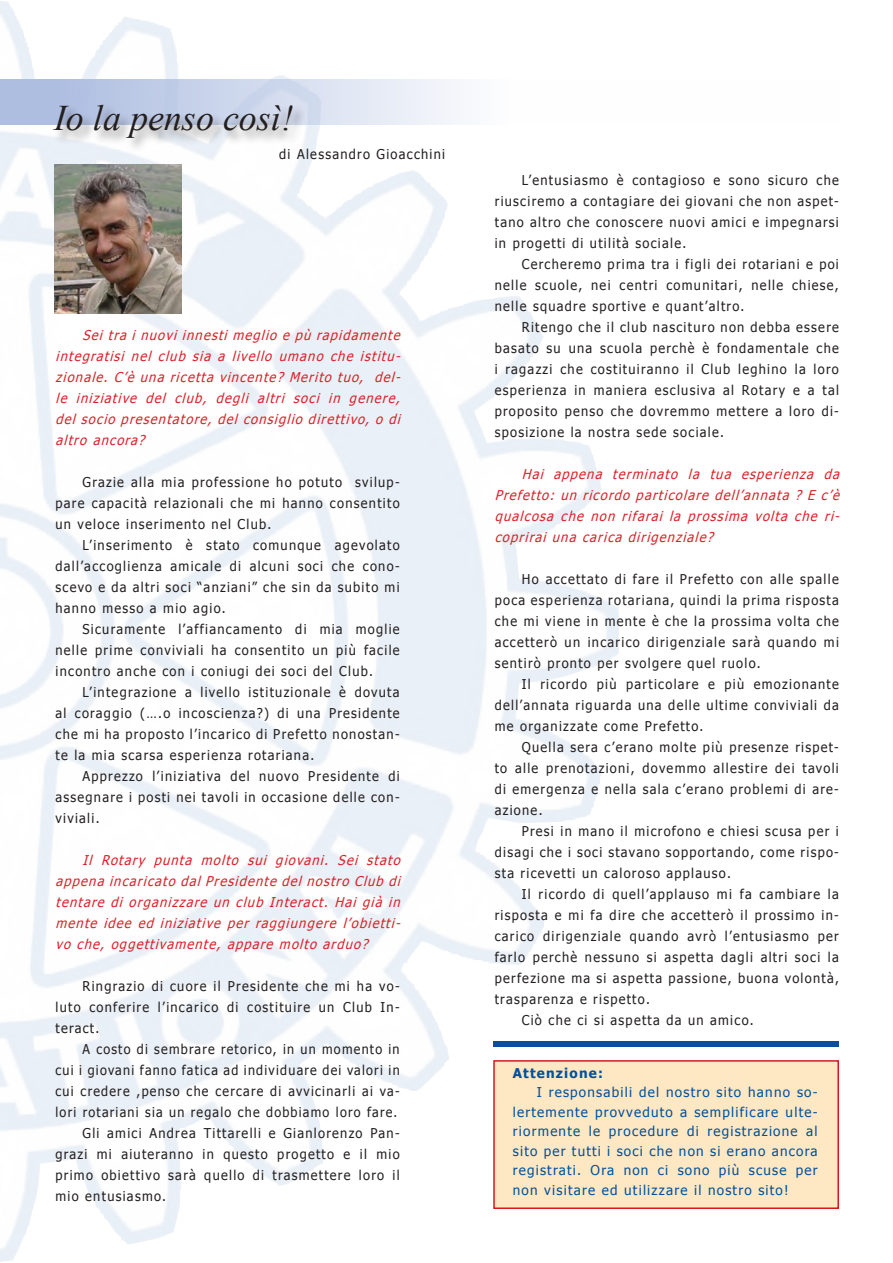
<style>
.page{position:relative;width:893px;height:1263px;background:#fff}
.page>*{position:absolute;margin:0;border:0;box-sizing:border-box;transform-origin:0 0}
.t1{font:italic 36px "Times New Roman";color:#231f20}
.t2{font:13.5px/21px "Tahoma";letter-spacing:.1em;color:#231f20;text-align:justify;scale:.95 1}
.t3{font:italic 13.5px/21px "Tahoma";color:#da2128;text-align:justify;scale:.95 1}
.t4{font:13.5px/19.5px "Tahoma";letter-spacing:.09em;color:#01519c;text-align:justify}
.t5{font:13.5px/21px "Tahoma";letter-spacing:.1em;color:#231f20;text-align:justify;scale:.93 1}
.t6{font:700 13.5px "Tahoma";letter-spacing:.09em;color:#01519c}
</style>
<div class="page">
<img style="left:0;top:941px;width:535px;height:321px">
<svg style="left:0;top:80px;width:458px;height:45px;background:#cfd8ed"></svg>
<div style="left:50px;top:103px;width:255px;height:49px;background:#231f20;opacity:.53"></div>
<img style="left:54px;top:164px;width:128px;height:149px">
<div style="left:493px;top:1060px;width:346px;height:149px;background:#fee8c3;border:2px solid #d7171f"></div>
<div style="left:493px;top:1041px;width:346px;height:5px;background:#0d4da1"></div>
<p class="t1" style="left:54px;top:93px;width:240px">Io la penso così!</p>
<p class="t2" style="left:279px;top:143px;width:176px">di Alessandro Gioacchini</p>
<p class="t3" style="left:55px;top:324px;width:369px;text-indent:27px">Sei tra i nuovi innesti meglio e pù rapidamente integratisi nel club sia a livello umano che istitu&shy;zionale. C’è una ricetta vincente? Merito tuo, del&shy;le iniziative del club, degli altri soci in genere, del socio presentatore, del consiglio direttivo, o di altro ancora?</p>
<p class="t2" style="left:55px;top:471px;width:364px;text-indent:27px">Grazie alla mia professione ho potuto svilup&shy;pare capacità relazionali che mi hanno consentito un veloce inserimento nel Club.</p>
<p class="t2" style="left:55px;top:534px;width:364px;text-indent:27px">L’inserimento è stato comunque agevolato dall’accoglienza amicale di alcuni soci che cono&shy;scevo e da altri soci “anziani” che sin da subito mi hanno messo a mio agio.</p>
<p class="t2" style="left:55px;top:618px;width:364px;text-indent:27px">Sicuramente l’affiancamento di mia moglie nelle prime conviviali ha consentito un più facile incontro anche con i coniugi dei soci del Club.</p>
<p class="t2" style="left:55px;top:681px;width:364px;text-indent:27px">L’integrazione a livello istituzionale è dovuta al coraggio (….o incoscienza?) di una Presidente che mi ha proposto l’incarico di Prefetto nonostan&shy;te la mia scarsa esperienza rotariana.</p>
<p class="t2" style="left:55px;top:765px;width:364px;text-indent:27px">Apprezzo l’iniziativa del nuovo Presidente di assegnare i posti nei tavoli in occasione delle con&shy;viviali.</p>
<p class="t3" style="left:55px;top:849px;width:369px;text-indent:27px">Il Rotary punta molto sui giovani. Sei stato appena incaricato dal Presidente del nostro Club di tentare di organizzare un club Interact. Hai già in mente idee ed iniziative per raggiungere l’obietti&shy;vo che, oggettivamente, appare molto arduo?</p>
<p class="t2" style="left:55px;top:975px;width:364px;text-indent:27px">Ringrazio di cuore il Presidente che mi ha vo&shy;luto conferire l’incarico di costituire un Club In&shy;teract.</p>
<p class="t5" style="left:55px;top:1038px;width:372px;text-indent:27px">A costo di sembrare retorico, in un momento in cui i giovani fanno fatica ad individuare dei valori in cui credere ,penso che cercare di avvicinarli ai va&shy;lori rotariani sia un regalo che dobbiamo loro fare.</p>
<p class="t2" style="left:55px;top:1122px;width:364px;text-indent:27px">Gli amici Andrea Tittarelli e Gianlorenzo Pan&shy;grazi mi aiuteranno in questo progetto e il mio primo obiettivo sarà quello di trasmettere loro il mio entusiasmo.</p>
<p class="t2" style="left:495px;top:169px;width:364px;text-indent:27px">L’entusiasmo è contagioso e sono sicuro che riusciremo a contagiare dei giovani che non aspet&shy;tano altro che conoscere nuovi amici e impegnarsi in progetti di utilità sociale.</p>
<p class="t2" style="left:495px;top:253px;width:364px;text-indent:27px">Cercheremo prima tra i figli dei rotariani e poi nelle scuole, nei centri comunitari, nelle chiese, nelle squadre sportive e quant’altro.</p>
<p class="t2" style="left:495px;top:316px;width:364px;text-indent:27px">Ritengo che il club nascituro non debba essere basato su una scuola perchè è fondamentale che i ragazzi che costituiranno il Club leghino la loro esperienza in maniera esclusiva al Rotary e a tal proposito penso che dovremmo mettere a loro di&shy;sposizione la nostra sede sociale.</p>
<p class="t3" style="left:495px;top:463px;width:369px;text-indent:27px">Hai appena terminato la tua esperienza da Prefetto: un ricordo particolare dell’annata ? E c’è qualcosa che non rifarai la prossima volta che ri&shy;coprirai una carica dirigenziale?</p>
<p class="t2" style="left:495px;top:568px;width:364px;text-indent:27px">Ho accettato di fare il Prefetto con alle spalle poca esperienza rotariana, quindi la prima risposta che mi viene in mente è che la prossima volta che accetterò un incarico dirigenziale sarà quando mi sentirò pronto per svolgere quel ruolo.</p>
<p class="t2" style="left:495px;top:673px;width:364px;text-indent:27px">Il ricordo più particolare e più emozionante dell’annata riguarda una delle ultime conviviali da me organizzate come Prefetto.</p>
<p class="t2" style="left:495px;top:736px;width:364px;text-indent:27px">Quella sera c’erano molte più presenze rispet&shy;to alle prenotazioni, dovemmo allestire dei tavoli di emergenza e nella sala c’erano problemi di are&shy;azione.</p>
<p class="t2" style="left:495px;top:820px;width:364px;text-indent:27px">Presi in mano il microfono e chiesi scusa per i disagi che i soci stavano sopportando, come rispo&shy;sta ricevetti un caloroso applauso.</p>
<p class="t2" style="left:495px;top:883px;width:364px;text-indent:27px">Il ricordo di quell’applauso mi fa cambiare la risposta e mi fa dire che accetterò il prossimo in&shy;carico dirigenziale quando avrò l’entusiasmo per farlo perchè nessuno si aspetta dagli altri soci la perfezione ma si aspetta passione, buona volontà, trasparenza e rispetto.</p>
<p class="t2" style="left:522px;top:1009px;width:246px">Ciò che ci si aspetta da un amico.</p>
<p class="t6" style="left:513px;top:1063px;width:92px">Attenzione:</p>
<p class="t4" style="left:513px;top:1082px;width:306px;text-indent:24px">I responsabili del nostro sito hanno so&shy;lertemente provveduto a semplificare ulte&shy;riormente le procedure di registrazione al sito per tutti i soci che non si erano ancora registrati. Ora non ci sono più scuse per non visitare ed utilizzare il nostro sito!</p>
</div>
